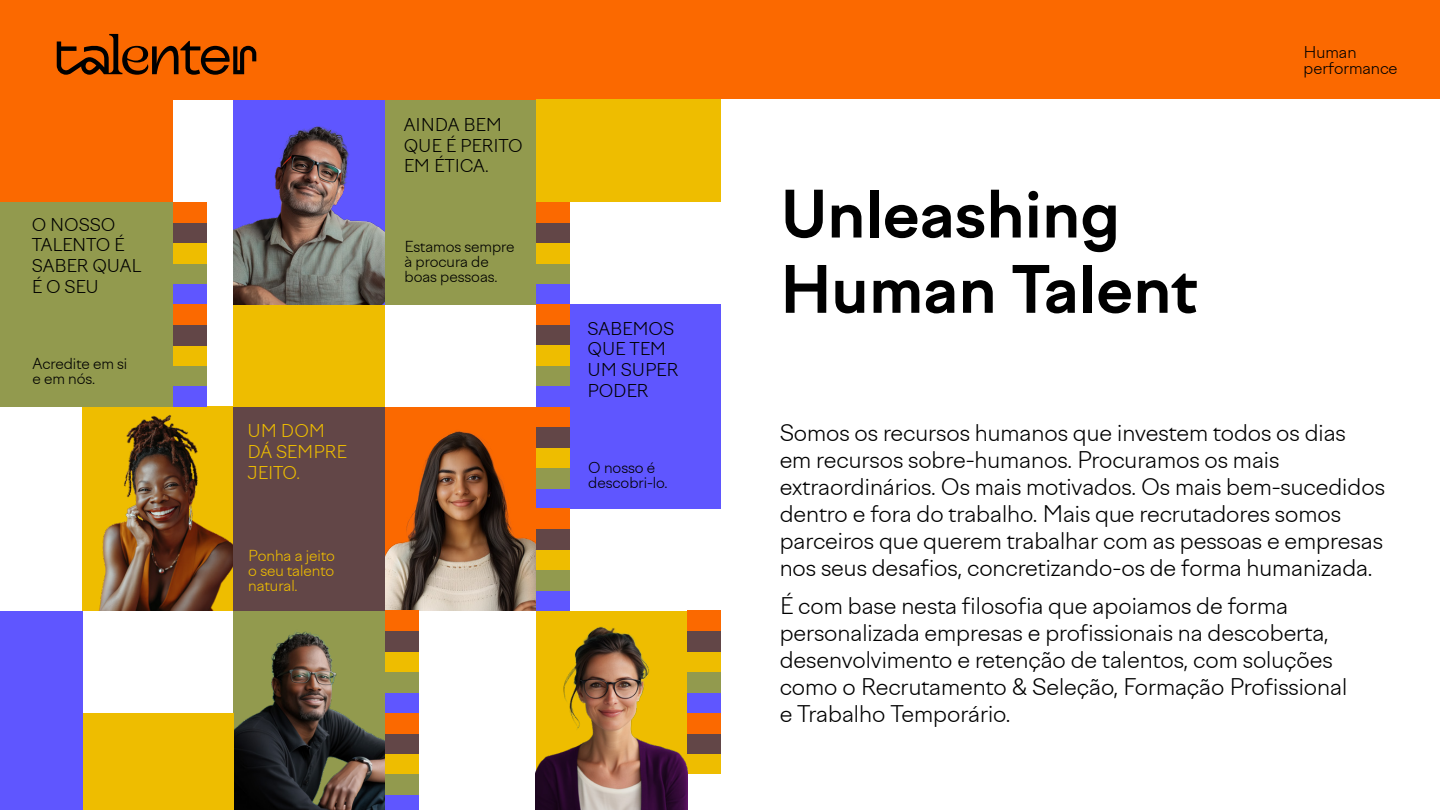
<style>
.page{position:relative;width:1440px;height:810px;background:#fff}
.page>*{position:absolute;margin:0;border:0;box-sizing:border-box;transform-origin:0 0}
.t1{font:700 63.75px/75.3px "Factor A";color:#000}
.t2{font:300 22.5px/27px "Factor A";color:#000}
.t3{font:300 17.33px/20.8px "Factor A";letter-spacing:-.01em;color:#000}
.t4{font:300 17.33px/20.8px "Factor A";letter-spacing:-.01em;color:#eebd00}
.t5{font:300 15.9px/15.9px "Factor A";color:#000}
.t6{font:300 14.85px/14.9px "Factor A";color:#000}
.t7{font:300 14.85px/14.9px "Factor A";color:#eebd00;text-align:justify}
</style>
<div class="page">
<div style="left:0;top:0;width:1440px;height:100px;background:#fb6900"></div>
<svg style="left:57px;top:34px;width:199px;height:41px"></svg>
<img style="left:83px;top:406px;width:151px;height:205px">
<img style="left:385px;top:407px;width:151px;height:204px">
<img style="left:234px;top:611px;width:151px;height:199px">
<div style="left:570px;top:304px;width:151px;height:205px;background:#5f56ff"></div>
<div style="left:0;top:100px;width:173px;height:102px;background:#fb6900"></div>
<div style="left:234px;top:407px;width:151px;height:204px;background:#624647"></div>
<div style="left:536px;top:100px;width:185px;height:102px;background:#eebd00"></div>
<div style="left:385px;top:100px;width:151px;height:204px;background:#929a4e"></div>
<div style="left:83px;top:713px;width:151px;height:97px;background:#eebd00"></div>
<div style="left:0;top:611px;width:82px;height:199px;background:#5f56ff"></div>
<div style="left:0;top:202px;width:173px;height:205px;background:#929a4e"></div>
<div style="left:536px;top:488px;width:34px;height:21px;background:#5f56ff"></div>
<div style="left:536px;top:468px;width:34px;height:20px;background:#929a4e"></div>
<div style="left:536px;top:447px;width:34px;height:21px;background:#eebd00"></div>
<div style="left:536px;top:427px;width:34px;height:20px;background:#624647"></div>
<div style="left:536px;top:407px;width:34px;height:20px;background:#fb6900"></div>
<div style="left:536px;top:590px;width:34px;height:21px;background:#5f56ff"></div>
<div style="left:536px;top:570px;width:34px;height:20px;background:#929a4e"></div>
<div style="left:536px;top:550px;width:34px;height:20px;background:#eebd00"></div>
<div style="left:536px;top:529px;width:34px;height:21px;background:#624647"></div>
<div style="left:536px;top:509px;width:34px;height:20px;background:#fb6900"></div>
<div style="left:536px;top:284px;width:34px;height:20px;background:#5f56ff"></div>
<div style="left:536px;top:263px;width:34px;height:21px;background:#929a4e"></div>
<div style="left:536px;top:243px;width:34px;height:20px;background:#eebd00"></div>
<div style="left:536px;top:223px;width:34px;height:20px;background:#624647"></div>
<div style="left:536px;top:202px;width:34px;height:21px;background:#fb6900"></div>
<div style="left:536px;top:386px;width:34px;height:20px;background:#5f56ff"></div>
<div style="left:536px;top:366px;width:34px;height:20px;background:#929a4e"></div>
<div style="left:536px;top:345px;width:34px;height:21px;background:#eebd00"></div>
<div style="left:536px;top:325px;width:34px;height:20px;background:#624647"></div>
<div style="left:536px;top:304px;width:34px;height:21px;background:#fb6900"></div>
<div style="left:173px;top:284px;width:34px;height:20px;background:#5f56ff"></div>
<div style="left:173px;top:264px;width:34px;height:20px;background:#929a4e"></div>
<div style="left:173px;top:243px;width:34px;height:21px;background:#eebd00"></div>
<div style="left:173px;top:223px;width:34px;height:20px;background:#624647"></div>
<div style="left:173px;top:202px;width:34px;height:21px;background:#fb6900"></div>
<div style="left:173px;top:386px;width:34px;height:21px;background:#5f56ff"></div>
<div style="left:173px;top:366px;width:34px;height:20px;background:#929a4e"></div>
<div style="left:173px;top:345px;width:34px;height:21px;background:#eebd00"></div>
<div style="left:173px;top:325px;width:34px;height:20px;background:#624647"></div>
<div style="left:173px;top:304px;width:34px;height:21px;background:#fb6900"></div>
<div style="left:385px;top:692px;width:33px;height:21px;background:#5f56ff"></div>
<div style="left:385px;top:672px;width:33px;height:20px;background:#929a4e"></div>
<div style="left:385px;top:652px;width:33px;height:20px;background:#eebd00"></div>
<div style="left:385px;top:631px;width:33px;height:21px;background:#624647"></div>
<div style="left:385px;top:611px;width:33px;height:20px;background:#fb6900"></div>
<div style="left:385px;top:795px;width:33px;height:15px;background:#5f56ff"></div>
<div style="left:385px;top:774px;width:33px;height:21px;background:#929a4e"></div>
<div style="left:385px;top:754px;width:33px;height:20px;background:#eebd00"></div>
<div style="left:385px;top:733px;width:33px;height:21px;background:#624647"></div>
<div style="left:385px;top:713px;width:33px;height:20px;background:#fb6900"></div>
<div style="left:687px;top:692px;width:34px;height:21px;background:#5f56ff"></div>
<div style="left:687px;top:672px;width:34px;height:20px;background:#929a4e"></div>
<div style="left:687px;top:652px;width:34px;height:20px;background:#eebd00"></div>
<div style="left:687px;top:631px;width:34px;height:21px;background:#624647"></div>
<div style="left:687px;top:611px;width:34px;height:20px;background:#fb6900"></div>
<div style="left:687px;top:754px;width:34px;height:20px;background:#eebd00"></div>
<div style="left:687px;top:733px;width:34px;height:21px;background:#624647"></div>
<div style="left:687px;top:713px;width:34px;height:20px;background:#fb6900"></div>
<div style="left:234px;top:304px;width:151px;height:103px;background:#eebd00"></div>
<img style="left:234px;top:100px;width:151px;height:204px">
<img style="left:536px;top:611px;width:151px;height:199px">
<p class="t3" style="left:32px;top:214px;width:111px">O NOSSO<br>TALENTO É<br>SABER QUAL<br>É O SEU</p>
<p class="t6" style="left:32px;top:357px;width:96px">Acredite em si e em nós.</p>
<p class="t4" style="left:248px;top:421px;width:101px">UM DOM<br>DÁ SEMPRE<br>JEITO.</p>
<p class="t7" style="left:248px;top:549px;width:88px">Ponha a jeito o seu talento natural.</p>
<p class="t3" style="left:404px;top:114px;width:120px">AINDA BEM<br>QUE É PERITO<br>EM ÉTICA.</p>
<p class="t6" style="left:405px;top:239px;width:112px">Estamos sempre à procura de boas pessoas.</p>
<p class="t3" style="left:588px;top:318px;width:92px">SABEMOS<br>QUE TEM<br>UM SUPER<br>PODER</p>
<p class="t6" style="left:588px;top:460px;width:81px">O nosso é descobri-lo.</p>
<h1 class="t1" style="left:780px;top:177px;width:420px">Unleashing<br>Human Talent</h1>
<p class="t5" style="left:1304px;top:45px;width:95px">Human performance</p>
<p class="t2" style="left:780px;top:419px;width:607px">Somos os recursos humanos que investem todos os dias<br>em recursos sobre-humanos. Procuramos os mais extraordinários. Os mais motivados. Os mais bem-sucedidos dentro e fora do trabalho. Mais que recrutadores somos parceiros que querem trabalhar com as pessoas e empresas nos seus desafios, concretizando-os de forma humanizada.</p>
<p class="t2" style="left:780px;top:592px;width:569px">É com base nesta filosofia que apoiamos de forma personalizada empresas e profissionais na descoberta, desenvolvimento e retenção de talentos, com soluções como o Recrutamento &amp; Seleção, Formação Profissional e Trabalho Temporário.</p>
</div>
